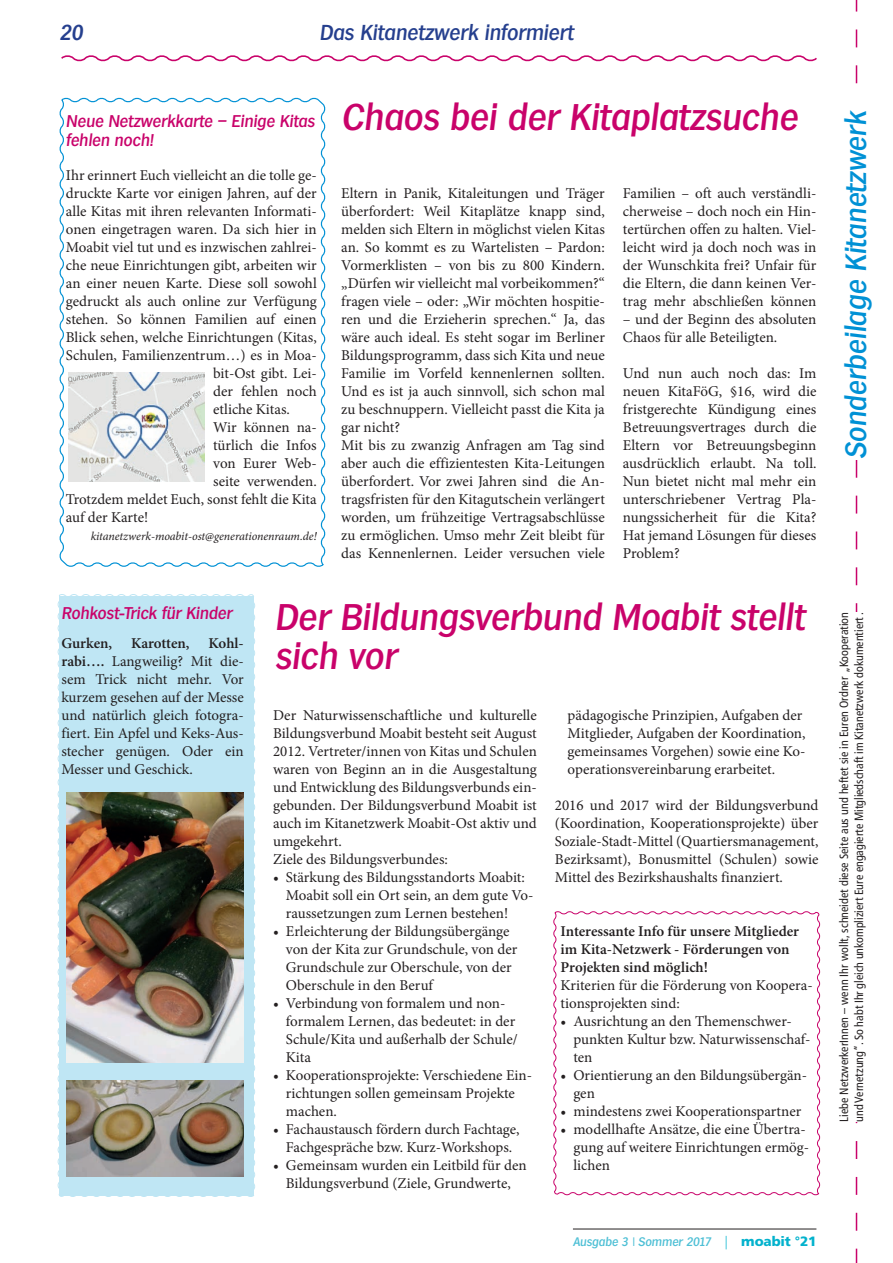
<style>
.page{position:relative;width:893px;height:1263px;background:#fff}
.page>*{position:absolute;margin:0;border:0;box-sizing:border-box;transform-origin:0 0}
._03-Headline{font:500 36px/39px "Ihamburg";color:#c9026a}
._03-Headline_blau{font:500 28.5px "Ihamburg";color:#0091d5}
.Rubrik_im_Kopf{font:500 21px "Ihamburg";color:#253f8e}
.t1{font:600 21px "Ihamburg";color:#253f8e}
._02-ZÜ-rot{font:500 16.5px/19.5px "Ihamburg";color:#c9026a}
._01-grundtext{font:15px/18px "Minion Pro";color:#231f20}
._01-grundtext-2{font:600 15px/18px "Minion Pro";letter-spacing:-.005em;color:#231f20}
.kleiner_grundtext{font:condensed 12px/15px "Frutiger";color:#231f20}
._11-kursiv-rechts-au{font:italic 12px "Minion Pro";letter-spacing:-.01em;color:#231f20}
.t2{font:500 12px "Ihamburg";color:#4dbfd5}
.s1{font-weight:600}
.s2{font-family:"Frutiger LT Std";font-weight:300;font-stretch:condensed;font-size:13.5px;color:#03b2cd}
.s3{font-family:"Frutiger Black Turk";font-weight:400;font-size:13.5px;color:#03b2cd}
</style>
<div class="page">
<div style="left:57px;top:594px;width:199px;height:603px;background:#bfe6f4"></div>
<svg style="left:59px;top:97px;width:267px;height:470px"></svg>
<svg style="left:856px;top:0;width:1px;height:1263px"></svg>
<div style="left:843px;top:90px;width:26px;height:369px;background:#fff"></div>
<div style="left:839px;top:612px;width:33px;height:510px;background:#fff"></div>
<svg style="left:553px;top:911px;width:268px;height:285px"></svg>
<img style="left:68px;top:372px;width:136px;height:110px">
<img style="left:66px;top:792px;width:178px;height:270px">
<img style="left:66px;top:1080px;width:178px;height:96px">
<hr style="left:573px;top:1229px;width:243px;height:1px;background:#231f20">
<svg style="left:61px;top:55px;width:756px;height:7px"></svg>
<h3 class="t1" style="left:60px;top:21px;width:25px">20</h3>
<p class="Rubrik_im_Kopf" style="left:319px;top:20px;width:256px">Das Kitanetzwerk informiert</p>
<p class="_02-ZÜ-rot" style="left:66px;top:111px;width:250px">Neue Netzwerkkarte – Einige Kitas fehlen noch!</p>
<p class="_01-grundtext" style="left:66px;top:166px;width:252px">Ihr erinnert Euch vielleicht an die tolle ge-</p>
<p class="_01-grundtext" style="left:66px;top:184px;width:252px">druckte Karte vor einigen Jahren, auf der</p>
<p class="_01-grundtext" style="left:66px;top:202px;width:252px">alle Kitas mit ihren relevanten Informati-</p>
<p class="_01-grundtext" style="left:66px;top:220px;width:252px">onen eingetragen waren. Da sich hier in</p>
<p class="_01-grundtext" style="left:66px;top:238px;width:252px">Moabit viel tut und es inzwischen zahlrei-</p>
<p class="_01-grundtext" style="left:66px;top:256px;width:252px">che neue Einrichtungen gibt, arbeiten wir</p>
<p class="_01-grundtext" style="left:66px;top:274px;width:252px">an einer neuen Karte. Diese soll sowohl</p>
<p class="_01-grundtext" style="left:66px;top:292px;width:252px">gedruckt als auch online zur Verfügung</p>
<p class="_01-grundtext" style="left:66px;top:310px;width:252px">stehen. So können Familien auf einen</p>
<p class="_01-grundtext" style="left:66px;top:328px;width:252px">Blick sehen, welche Einrichtungen (Kitas,</p>
<p class="_01-grundtext" style="left:66px;top:346px;width:252px">Schulen, Familienzentrum…) es in Moa-</p>
<p class="_01-grundtext" style="left:213px;top:364px;width:105px">bit-Ost gibt. Lei-</p>
<p class="_01-grundtext" style="left:213px;top:382px;width:105px">der fehlen noch</p>
<p class="_01-grundtext" style="left:213px;top:400px;width:78px">etliche Kitas.</p>
<p class="_01-grundtext" style="left:213px;top:418px;width:105px">Wir können na-</p>
<p class="_01-grundtext" style="left:213px;top:436px;width:105px">türlich die Infos</p>
<p class="_01-grundtext" style="left:213px;top:454px;width:105px">von Eurer Web-</p>
<p class="_01-grundtext" style="left:213px;top:472px;width:105px">seite verwenden.</p>
<p class="_01-grundtext" style="left:66px;top:490px;width:252px">Trotzdem meldet Euch, sonst fehlt die Kita</p>
<p class="_01-grundtext" style="left:66px;top:508px;width:84px">auf der Karte!</p>
<p class="_11-kursiv-rechts-au" style="left:91px;top:528px;width:227px">kitanetzwerk-moabit-ost@generationenraum.de!</p>
<p class="_03-Headline" style="left:341px;top:97px;width:458px">Chaos bei der Kitaplatzsuche</p>
<p class="_01-grundtext" style="left:341px;top:184px;width:265px;text-align:justify">Eltern in Panik, Kitaleitungen und Träger überfordert: Weil Kitaplätze knapp sind, melden sich Eltern in möglichst vielen Kitas an. So kommt es zu Wartelisten – Pardon:<br>Vormerklisten – von bis zu 800 Kindern. „Dürfen wir vielleicht mal vorbeikommen?“ fragen viele – oder: „Wir möchten hospitie&shy;ren und die Erzieherin sprechen.“ Ja, das wäre auch ideal. Es steht sogar im Berliner Bildungsprogramm, dass sich Kita und neue Familie im Vorfeld kennenlernen sollten.<br>Und es ist ja auch sinnvoll, sich schon mal zu beschnuppern. Vielleicht passt die Kita ja gar nicht?</p>
<p class="_01-grundtext" style="left:341px;top:436px;width:265px;text-align:justify">Mit bis zu zwanzig Anfragen am Tag sind aber auch die effizientesten Kita-Leitungen überfordert. Vor zwei Jahren sind die An&shy;tragsfristen für den Kitagutschein verlängert worden, um frühzeitige Vertragsabschlüsse zu ermöglichen. Umso mehr Zeit bleibt für das Kennenlernen. Leider versuchen viele</p>
<p class="_01-grundtext" style="left:623px;top:184px;width:195px;text-align:justify">Familien – oft auch verständli&shy;cherweise – doch noch ein Hin&shy;tertürchen offen zu halten. Viel&shy;leicht wird ja doch noch was in der Wunschkita frei? Unfair für die Eltern, die dann keinen Ver&shy;trag mehr abschließen können</p>
<p class="_01-grundtext" style="left:623px;top:310px;width:195px">– und der Beginn des absoluten<br>Chaos für alle Beteiligten.</p>
<p class="_01-grundtext" style="left:623px;top:364px;width:195px;text-align:justify">Und nun auch noch das: Im neuen KitaFöG, §16, wird die fristgerechte Kündigung eines Betreuungsvertrages durch die Eltern vor Betreuungsbeginn ausdrücklich erlaubt. Na toll.<br>Nun bietet nicht mal mehr ein unterschriebener Vertrag Pla&shy;nungssicherheit für die Kita?<br>Hat jemand Lösungen für dieses Problem?</p>
<p class="_02-ZÜ-rot" style="left:61px;top:603px;width:172px">Rohkost-Trick für Kinder</p>
<p class="_01-grundtext-2" style="left:61px;top:635px;width:52px">Gurken,</p>
<p class="_01-grundtext-2" style="left:131px;top:635px;width:60px">Karotten,</p>
<p class="_01-grundtext" style="left:61px;top:634px;width:184px;text-align:justify;text-indent:147px"><span class="s1">Kohl&shy;rabi….</span> Langweilig? Mit die&shy;sem Trick nicht mehr. Vor kurzem gesehen auf der Messe und natürlich gleich fotogra&shy;fiert. Ein Apfel und Keks-Aus&shy;stecher genügen. Oder ein Messer und Geschick.</p>
<p class="_03-Headline" style="left:275px;top:597px;width:531px">Der Bildungsverbund Moabit stellt sich vor</p>
<p class="_01-grundtext" style="left:273px;top:706px;width:265px;text-align:justify">Der Naturwissenschaftliche und kulturelle Bildungsverbund Moabit besteht seit August 2012. Vertreter/innen von Kitas und Schulen waren von Beginn an in die Ausgestaltung und Entwicklung des Bildungsverbunds ein&shy;gebunden. Der Bildungsverbund Moabit ist auch im Kitanetzwerk Moabit-Ost aktiv und umgekehrt.</p>
<p class="_01-grundtext" style="left:273px;top:850px;width:176px">Ziele des Bildungsverbundes:</p>
<p class="_01-grundtext" style="left:286px;top:868px;width:249px;text-indent:-13px">• Stärkung des Bildungsstandorts Moabit:<br>Moabit soll ein Ort sein, an dem gute Vo&shy;raussetzungen zum Lernen bestehen!</p>
<p class="_01-grundtext" style="left:286px;top:922px;width:233px;text-indent:-13px">• Erleichterung der Bildungsübergänge von der Kita zur Grundschule, von der Grundschule zur Oberschule, von der Oberschule in den Beruf</p>
<p class="_01-grundtext" style="left:286px;top:994px;width:233px;text-indent:-13px">• Verbindung von formalem und non&shy;formalem Lernen, das bedeutet: in der<br>Schule/Kita und außerhalb der Schule/<br>Kita</p>
<p class="_01-grundtext" style="left:286px;top:1066px;width:248px;text-indent:-13px">• Kooperationsprojekte: Verschiedene Ein&shy;richtungen sollen gemeinsam Projekte machen.</p>
<p class="_01-grundtext" style="left:273px;top:1120px;width:248px;text-align:center">• Fachaustausch fördern durch Fachtage,<br>Fachgespräche bzw. Kurz-Workshops.</p>
<p class="_01-grundtext" style="left:273px;top:1156px;width:255px;text-align:center">• Gemeinsam wurden ein Leitbild für den<br>Bildungsverbund (Ziele, Grundwerte,</p>
<p class="_01-grundtext" style="left:568px;top:706px;width:239px">pädagogische Prinzipien, Aufgaben der Mitglieder, Aufgaben der Koordination, gemeinsames Vorgehen) sowie eine Ko&shy;operationsvereinbarung erarbeitet.</p>
<p class="_01-grundtext" style="left:555px;top:796px;width:265px;text-align:justify">2016 und 2017 wird der Bildungsverbund (Koordination, Kooperationsprojekte) über Soziale-Stadt-Mittel (Quartiersmanagement, Bezirksamt), Bonusmittel (Schulen) sowie Mittel des Bezirkshaushalts finanziert.</p>
<p class="_01-grundtext-2" style="left:561px;top:923px;width:240px">Interessante Info für unsere Mitglieder im Kita-Netzwerk - Förderungen von<br>Projekten sind möglich!</p>
<p class="_01-grundtext" style="left:561px;top:976px;width:254px">Kriterien für die Förderung von Koopera&shy;tionsprojekten sind:</p>
<p class="_01-grundtext" style="left:573px;top:1012px;width:239px;text-indent:-13px">• Ausrichtung an den Themenschwer&shy;punkten Kultur bzw. Naturwissenschaf&shy;ten</p>
<p class="_01-grundtext" style="left:573px;top:1066px;width:235px;text-indent:-13px">• Orientierung an den Bildungsübergän&shy;gen</p>
<p class="_01-grundtext" style="left:561px;top:1102px;width:242px">• mindestens zwei Kooperationspartner</p>
<p class="_01-grundtext" style="left:573px;top:1120px;width:237px;text-indent:-13px">• modellhafte Ansätze, die eine Übertra&shy;gung auf weitere Einrichtungen ermög&shy;lichen</p>
<p class="t2" style="left:573px;top:1235px;width:245px">Ausgabe 3 | Sommer 2017 <span class="s2">|</span> <span class="s3">moabit °21</span></p>
<p class="_03-Headline_blau" style="left:839px;top:459px;width:350px;rotate:-90deg">Sonderbeilage Kitanetzwerk</p>
<p class="kleiner_grundtext" style="left:836px;top:1122px;width:511px;rotate:-90deg">Liebe NetzwerkerInnen – wenn Ihr wollt, schneidet diese Seite aus und heftet sie in Euren Ordner „Kooperation und Vernetzung“. So habt Ihr gleich unkompliziert Eure engagierte Mitgliedschaft im Kitanetzwerk dokumentiert .</p>
</div>
